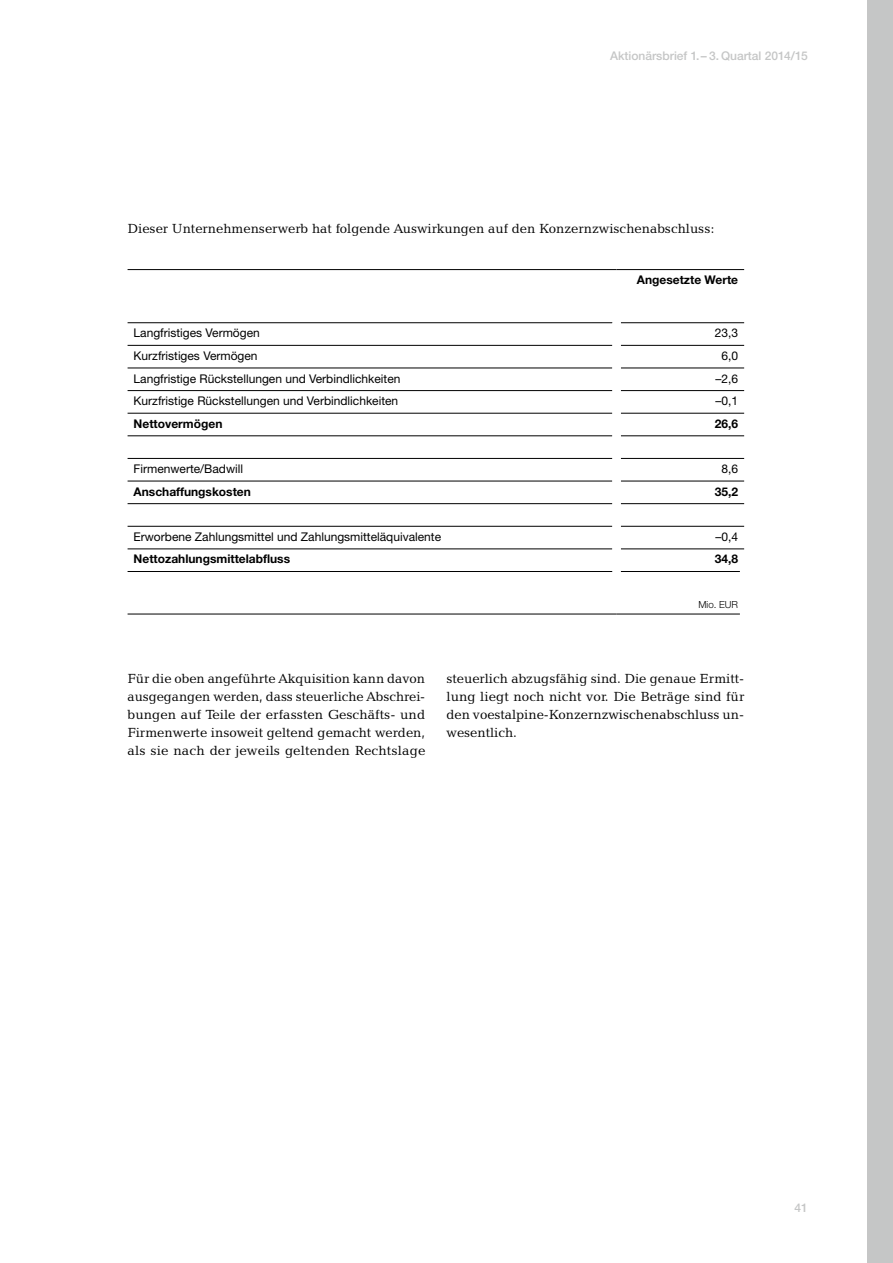
<style>
.page{position:relative;width:893px;height:1263px;background:#fff}
.page>*{position:absolute;margin:0;border:0;box-sizing:border-box;transform-origin:0 0}
.t1{font:13.5px/18px "Candida BT";color:#000;text-align:justify}
.t2{font:12px "Helvetica Neue LT Std";color:#000}
.t3{font:700 12px "Helvetica Neue LT Std";color:#000}
.t4{font:500 12px "Helvetica Neue LT Std";color:#c5c6c6}
.t5{font:300 9.75px "Helvetica Neue LT Std";color:#000}
</style>
<div class="page">
<div style="left:867px;top:0;width:26px;height:1263px;background:#c5c6c6"></div>
<hr style="left:128px;top:345px;width:484px;height:1px;background:#000">
<hr style="left:128px;top:368px;width:484px;height:1px;background:#000">
<hr style="left:128px;top:390px;width:484px;height:1px;background:#000">
<hr style="left:128px;top:614px;width:489px;height:1px;background:#000">
<hr style="left:621px;top:345px;width:123px;height:1px;background:#000">
<hr style="left:621px;top:368px;width:123px;height:1px;background:#000">
<hr style="left:621px;top:390px;width:123px;height:1px;background:#000">
<hr style="left:621px;top:413px;width:123px;height:1px;background:#000">
<hr style="left:621px;top:458px;width:123px;height:1px;background:#000">
<hr style="left:621px;top:481px;width:123px;height:1px;background:#000">
<hr style="left:621px;top:526px;width:123px;height:1px;background:#000">
<hr style="left:621px;top:549px;width:123px;height:1px;background:#000">
<hr style="left:621px;top:322px;width:123px;height:1px;background:#000">
<hr style="left:617px;top:614px;width:123px;height:1px;background:#000">
<hr style="left:128px;top:413px;width:484px;height:1px;background:#000">
<hr style="left:128px;top:481px;width:484px;height:1px;background:#000">
<hr style="left:128px;top:322px;width:484px;height:1px;background:#000">
<hr style="left:128px;top:458px;width:484px;height:1px;background:#000">
<hr style="left:128px;top:526px;width:484px;height:1px;background:#000">
<hr style="left:128px;top:269px;width:489px;height:1px;background:#000">
<hr style="left:617px;top:269px;width:127px;height:1px;background:#000">
<hr style="left:128px;top:549px;width:484px;height:1px;background:#000">
<hr style="left:128px;top:436px;width:484px;height:1px;background:#000">
<hr style="left:621px;top:436px;width:123px;height:1px;background:#000">
<hr style="left:128px;top:503px;width:484px;height:1px;background:#000">
<hr style="left:621px;top:503px;width:123px;height:1px;background:#000">
<hr style="left:621px;top:571px;width:119px;height:1px;background:#000">
<hr style="left:128px;top:571px;width:484px;height:1px;background:#000">
<p class="t4" style="left:610px;top:48px;width:199px">Aktionärsbrief 1.– 3. Quartal 2014/15</p>
<p class="t1" style="left:128px;top:219px;width:589px">Dieser Unternehmenserwerb hat folgende Auswirkungen auf den Konzernzwischenabschluss:</p>
<p class="t3" style="left:637px;top:272px;width:103px">Angesetzte Werte</p>
<p class="t2" style="left:134px;top:326px;width:128px">Langfristiges Vermögen</p>
<p class="t2" style="left:715px;top:326px;width:25px">23,3</p>
<p class="t2" style="left:134px;top:348px;width:125px">Kurzfristiges Vermögen</p>
<p class="t2" style="left:721px;top:348px;width:18px">6,0</p>
<p class="t2" style="left:134px;top:371px;width:268px">Langfristige Rückstellungen und Verbindlichkeiten</p>
<p class="t2" style="left:715px;top:371px;width:24px">–2,6</p>
<p class="t2" style="left:134px;top:394px;width:266px">Kurzfristige Rückstellungen und Verbindlichkeiten</p>
<p class="t2" style="left:715px;top:394px;width:24px">–0,1</p>
<p class="t3" style="left:134px;top:416px;width:90px">Nettovermögen</p>
<p class="t3" style="left:715px;top:416px;width:25px">26,6</p>
<p class="t2" style="left:134px;top:462px;width:111px">Firmenwerte/Badwill</p>
<p class="t2" style="left:721px;top:462px;width:18px">8,6</p>
<p class="t3" style="left:134px;top:484px;width:119px">Anschaffungskosten</p>
<p class="t3" style="left:715px;top:484px;width:25px">35,2</p>
<p class="t2" style="left:134px;top:529px;width:309px">Erworbene Zahlungsmittel und Zahlungsmitteläquivalente</p>
<p class="t2" style="left:715px;top:529px;width:24px">–0,4</p>
<p class="t3" style="left:134px;top:552px;width:158px">Nettozahlungsmittelabfluss</p>
<p class="t3" style="left:715px;top:552px;width:25px">34,8</p>
<p class="t5" style="left:698px;top:599px;width:41px">Mio. EUR</p>
<p class="t1" style="left:128px;top:669px;width:299px">Für die oben angeführte Akquisition kann davon ausgegangen werden, dass steuerliche Abschrei&shy;bungen auf Teile der erfassten Geschäfts- und Firmenwerte insoweit geltend gemacht werden, als sie nach der jeweils geltenden Rechtslage</p>
<p class="t1" style="left:446px;top:669px;width:299px">steuerlich abzugsfähig sind. Die genaue Ermitt&shy;lung liegt noch nicht vor. Die Beträge sind für den voestalpine-Konzernzwischenabschluss un&shy;wesentlich.</p>
<p class="t4" style="left:795px;top:1200px;width:15px">41</p>
</div>
